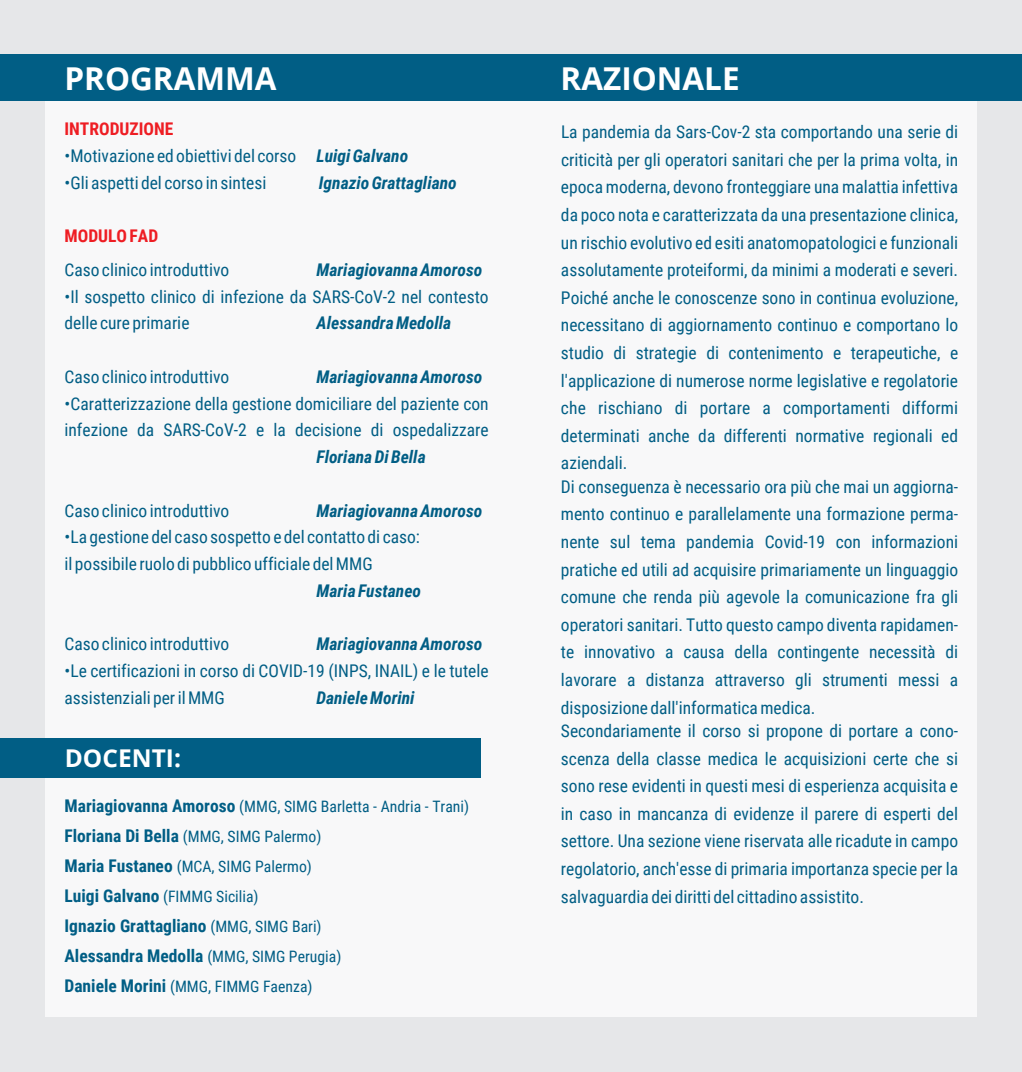
<style>
.page{position:relative;width:1022px;height:1072px;background:#fff}
.page>*{position:absolute;margin:0;border:0;box-sizing:border-box;transform-origin:0 0}
.t1{font:700 31.5px "Open Sans";color:#fff}
.t2{font:700 24.5px "Open Sans";color:#fff}
.t3{font:17.5px/27.7px "Roboto Condensed";color:#015e85}
.t4{font:italic 700 17.5px "Roboto Condensed";color:#015e85}
.t5{font:700 17.5px/29.9px "Roboto Condensed";color:#015e85}
.t6{font:700 17.5px "Roboto Condensed";color:#ee1d23}
.t7{font:15.75px/29.9px "Roboto Condensed";color:#015e85}
.s1{font-weight:700;font-style:italic}
.s2{font-weight:700;font-size:17.5px}
.s3{font-weight:400;font-size:15.75px}
</style>
<div class="page">
<div style="left:511px;top:0;width:511px;height:1071px;background:#e6e7e9"></div>
<div style="left:0;top:0;width:511px;height:1071px;background:#e6e7e9"></div>
<div style="left:45px;top:101px;width:932px;height:915px;background:#f8f8f9"></div>
<div style="left:0;top:55px;width:511px;height:46px;background:#015e85"></div>
<div style="left:511px;top:55px;width:511px;height:46px;background:#015e85"></div>
<div style="left:0;top:738px;width:481px;height:40px;background:#015e85"></div>
<h1 class="t1" style="left:65px;top:65px;width:214px">PROGRAMMA</h1>
<p class="t6" style="left:65px;top:122px;width:110px">INTRODUZIONE</p>
<p class="t3" style="left:65px;top:144px;width:345px">•Motivazione ed obiettivi del corso <span class="s1">Luigi Galvano</span></p>
<p class="t3" style="left:65px;top:171px;width:203px">•Gli aspetti del corso in sintesi</p>
<p class="t4" style="left:319px;top:176px;width:139px">Ignazio Grattagliano</p>
<p class="t6" style="left:65px;top:229px;width:95px">MODULO FAD</p>
<p class="t3" style="left:65px;top:257px;width:166px">Caso clinico introduttivo</p>
<p class="t4" style="left:317px;top:263px;width:167px">Mariagiovanna Amoroso</p>
<p class="t3" style="left:65px;top:285px;width:426px;line-height:26.8px">•Il sospetto clinico di infezione da SARS-CoV-2 nel contesto delle cure primarie</p>
<p class="t4" style="left:317px;top:316px;width:136px">Alessandra Medolla</p>
<p class="t3" style="left:65px;top:364px;width:166px">Caso clinico introduttivo</p>
<p class="t4" style="left:317px;top:370px;width:167px">Mariagiovanna Amoroso</p>
<p class="t3" style="left:65px;top:392px;width:426px;line-height:26.8px">•Caratterizzazione della gestione domiciliare del paziente con infezione da SARS-CoV-2 e la decisione di ospedalizzare</p>
<p class="t4" style="left:317px;top:450px;width:111px">Floriana Di Bella</p>
<p class="t3" style="left:65px;top:498px;width:166px">Caso clinico introduttivo</p>
<p class="t4" style="left:317px;top:503px;width:167px">Mariagiovanna Amoroso</p>
<p class="t3" style="left:65px;top:525px;width:357px;line-height:26.8px">•La gestione del caso sospetto e del contatto di caso: il possibile ruolo di pubblico ufficiale del MMG</p>
<p class="t4" style="left:317px;top:584px;width:106px">Maria Fustaneo</p>
<p class="t3" style="left:65px;top:632px;width:166px">Caso clinico introduttivo</p>
<p class="t4" style="left:317px;top:637px;width:167px">Mariagiovanna Amoroso</p>
<p class="t3" style="left:65px;top:659px;width:426px;line-height:26.8px">•Le certificazioni in corso di COVID-19 (INPS, INAIL) e le tutele assistenziali per il MMG</p>
<p class="t4" style="left:317px;top:691px;width:100px">Daniele Morini</p>
<h2 class="t2" style="left:65px;top:748px;width:118px">DOCENTI:</h2>
<p class="t7" style="left:65px;top:793px;width:406px"><span class="s2">Mariagiovanna Amoroso</span> (MMG, SIMG Barletta - Andria - Trani)<br><span class="s2">Floriana Di Bella</span> (MMG, SIMG Palermo)<br><span class="s2">Maria Fustaneo</span> (MCA, SIMG Palermo)<br><span class="s2">Luigi Galvano</span> (FIMMG Sicilia)</p>
<p class="t5" style="left:65px;top:912px;width:278px">Ignazio Grattagliano <span class="s3">(MMG, SIMG Bari)<br></span>Alessandra Medolla <span class="s3">(MMG, SIMG Perugia)</span></p>
<p class="t7" style="left:65px;top:972px;width:250px"><span class="s2">Daniele Morini</span> (MMG, FIMMG Faenza)</p>
<h1 class="t1" style="left:561px;top:65px;width:181px">RAZIONALE</h1>
<p class="t3" style="left:561px;top:120px;width:399px;text-align:justify">La pandemia da Sars-Cov-2 sta comportando una serie di criticità per gli operatori sanitari che per la prima volta, in epoca moderna, devono fronteggiare una malattia infettiva da poco nota e caratterizzata da una presentazione clinica, un rischio evolutivo ed esiti anatomopatologici e funzionali assolutamente proteiformi, da minimi a moderati e severi.<br>Poiché anche le conoscenze sono in continua evoluzione, necessitano di aggiornamento continuo e comportano lo studio di strategie di contenimento e terapeutiche, e l'applicazione di numerose norme legislative e regolatorie che rischiano di portare a comportamenti difformi determinati anche da differenti normative regionali ed aziendali.</p>
<p class="t3" style="left:561px;top:474px;width:399px;text-align:justify">Di conseguenza è necessario ora più che mai un aggiorna&shy;mento continuo e parallelamente una formazione perma&shy;nente sul tema pandemia Covid-19 con informazioni pratiche ed utili ad acquisire primariamente un linguaggio comune che renda più agevole la comunicazione fra gli operatori sanitari. Tutto questo campo diventa rapidamen&shy;te innovativo a causa della contingente necessità di lavorare a distanza attraverso gli strumenti messi a disposizione dall'informatica medica.</p>
<p class="t3" style="left:561px;top:718px;width:399px;text-align:justify">Secondariamente il corso si propone di portare a cono&shy;scenza della classe medica le acquisizioni certe che si sono rese evidenti in questi mesi di esperienza acquisita e in caso in mancanza di evidenze il parere di esperti del settore. Una sezione viene riservata alle ricadute in campo regolatorio, anch'esse di primaria importanza specie per la salvaguardia dei diritti del cittadino assistito.</p>
</div>
